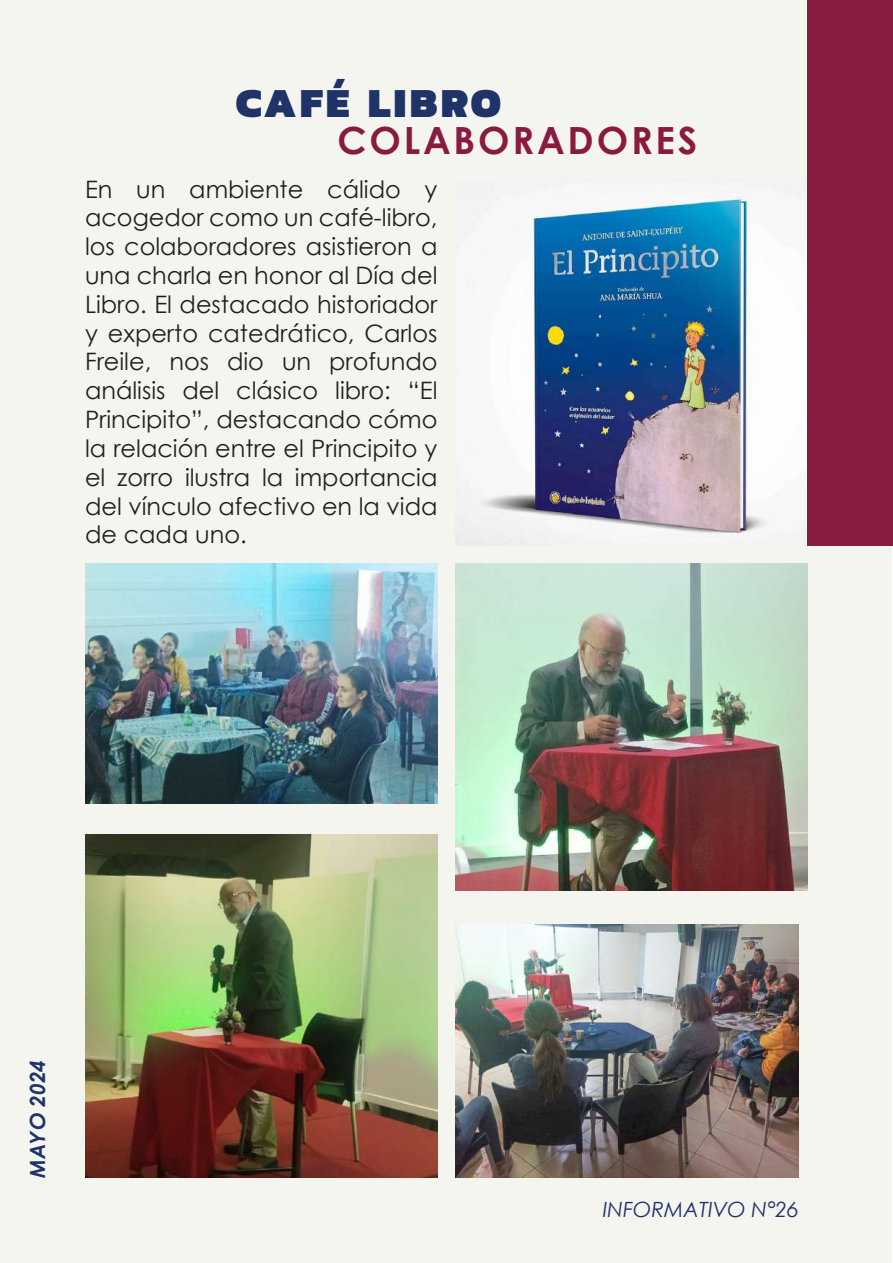
<style>
.page{position:relative;width:893px;height:1263px;background:#fff}
.page>*{position:absolute;margin:0;border:0;box-sizing:border-box;transform-origin:0 0}
.t1{font:900 42px "Kanit";letter-spacing:.075em;color:#1f3369}
.t2{font:700 37.5px "Century Gothic";letter-spacing:.075em;color:#891b40}
.t3{font:24px/28.8px "Century Gothic";color:#231f20;text-align:justify}
.t4{font:italic 21px "Century Gothic";color:#1f3369}
.t5{font:italic 700 21px "Century Gothic";color:#1f3369}
</style>
<div class="page">
<div style="left:0;top:0;width:892px;height:1263px;background:#f5f5f0"></div>
<img style="left:85px;top:563px;width:352px;height:241px">
<img style="left:85px;top:835px;width:352px;height:343px">
<img style="left:455px;top:563px;width:353px;height:327px">
<img style="left:455px;top:925px;width:344px;height:253px">
<img style="left:456px;top:180px;width:352px;height:365px">
<div style="left:808px;top:0;width:85px;height:545px;background:#891b40"></div>
<h1 class="t1" style="left:236px;top:67px;width:267px">CAFÉ LIBRO</h1>
<h2 class="t2" style="left:337px;top:111px;width:361px">COLABORADORES</h2>
<p class="t3" style="left:85px;top:174px;width:354px">En un ambiente cálido y acogedor como un café-libro, los colaboradores asistieron a una charla en honor al Día del Libro. El destacado historiador y experto catedrático, Carlos Freile, nos dio un profundo análisis del clásico libro: “El Principito”, destacando cómo la relación entre el Principito y el zorro ilustra la importancia del vínculo afectivo en la vida de cada uno.</p>
<p class="t5" style="left:22px;top:1178px;width:120px;rotate:-90deg">MAYO 2024</p>
<p class="t4" style="left:603px;top:1195px;width:198px">INFORMATIVO N°26</p>
</div>
